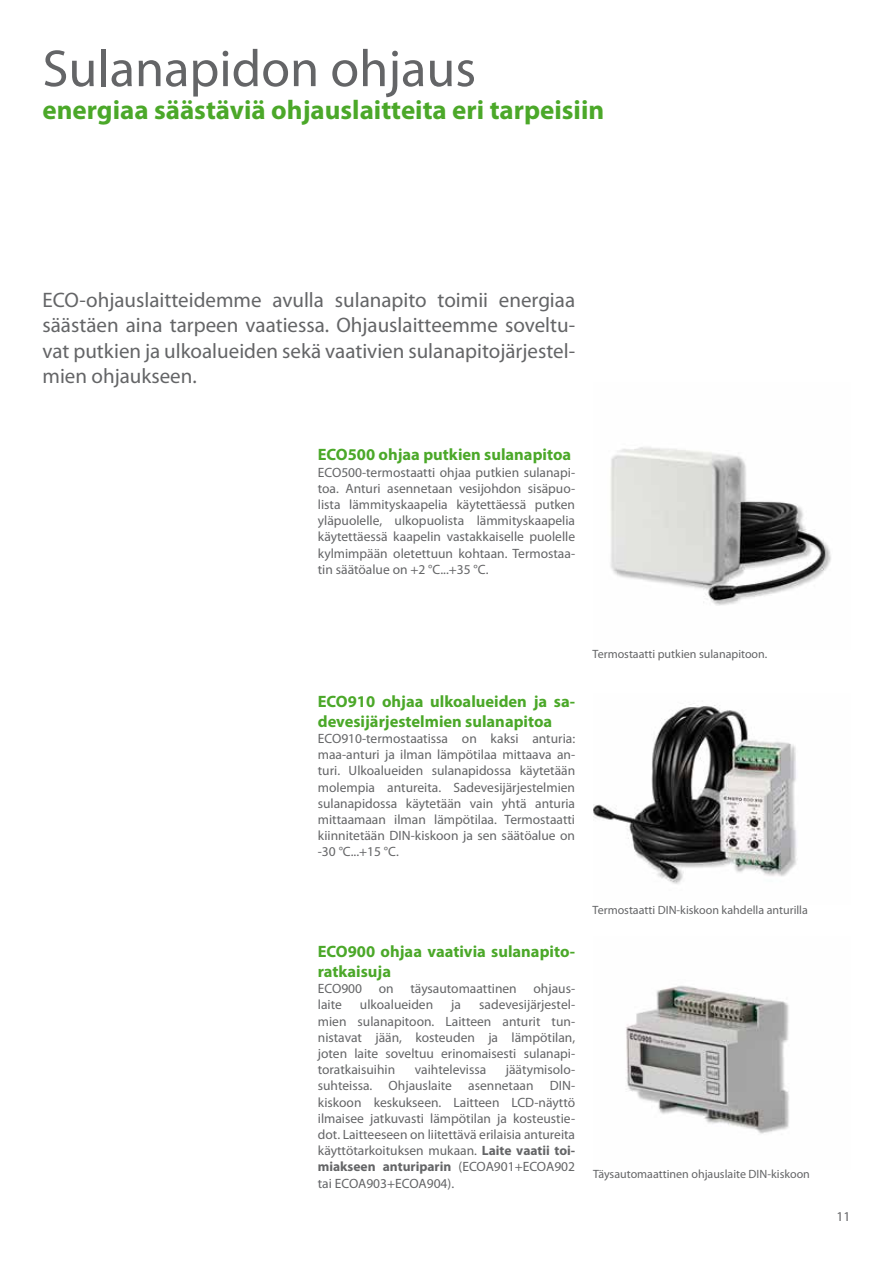
<style>
.page{position:relative;width:893px;height:1263px;background:#fff}
.page>*{position:absolute;margin:0;border:0;box-sizing:border-box;transform-origin:0 0}
.t1{font:52.5px "Myriad Pro";color:#646567}
.t2{font:700 27px "Myriad Pro";color:#4ba829}
.t3{font:21px/25.2px "Myriad Pro";color:#646567;text-align:justify}
.t4{font:700 16.5px/19.8px "Myriad Pro";color:#4ba829}
.t5{font:13.5px/16.2px "Myriad Pro";color:#646567;text-align:justify}
.t6{font:12px "Myriad Pro";color:#646567}
.s1{font-weight:700}
</style>
<div class="page">
<img style="left:610px;top:447px;width:221px;height:159px">
<img style="left:593px;top:703px;width:204px;height:181px">
<img style="left:626px;top:985px;width:163px;height:149px">
<h1 class="t1" style="left:43px;top:40px;width:435px">Sulanapidon ohjaus</h1>
<h2 class="t2" style="left:43px;top:94px;width:563px">energiaa säästäviä ohjauslaitteita eri tarpeisiin</h2>
<h3 class="t3" style="left:43px;top:288px;width:534px">ECO-ohjauslaitteidemme avulla sulanapito toimii energiaa säästäen aina tarpeen vaatiessa. Ohjauslaitteemme soveltu&shy;vat putkien ja ulkoalueiden sekä vaativien sulanapitojärjestel&shy;mien ohjaukseen.</h3>
<p class="t4" style="left:318px;top:445px;width:255px">ECO500 ohjaa putkien sulanapitoa</p>
<p class="t5" style="left:318px;top:464px;width:259px">ECO500-termostaatti ohjaa putkien sulanapi&shy;toa. Anturi asennetaan vesijohdon sisäpuo&shy;lista lämmityskaapelia käytettäessä putken yläpuolelle, ulkopuolista lämmityskaapelia käytettäessä kaapelin vastakkaiselle puolelle kylmimpään oletettuun kohtaan. Termostaa&shy;tin säätöalue on +2 °C...+35 °C.</p>
<p class="t4" style="left:318px;top:692px;width:259px">ECO910 ohjaa ulkoalueiden ja sa&shy;devesijärjestelmien sulanapitoa</p>
<p class="t5" style="left:318px;top:731px;width:259px">ECO910-termostaatissa on kaksi anturia: maa-anturi ja ilman lämpötilaa mittaava an&shy;turi. Ulkoalueiden sulanapidossa käytetään molempia antureita. Sadevesijärjestelmien sulanapidossa käytetään vain yhtä anturia mittaamaan ilman lämpötilaa. Termostaatti kiinnitetään DIN-kiskoon ja sen säätöalue on -30 °C...+15 °C.</p>
<p class="t6" style="left:593px;top:647px;width:176px">Termostaatti putkien sulanapitoon.</p>
<p class="t4" style="left:318px;top:942px;width:259px">ECO900 ohjaa vaativia sulanapito&shy;ratkaisuja</p>
<p class="t5" style="left:318px;top:981px;width:259px">ECO900 on täysautomaattinen ohjaus&shy;laite</p>
<p class="t5" style="left:318px;top:997px;width:259px;text-indent:161px">sadevesijärjestel&shy;mien sulanapitoon. Laitteen anturit tun&shy;nistavat jään, kosteuden ja lämpötilan, joten laite soveltuu erinomaisesti sulanapi&shy;toratkaisuihin</p>
<p class="t5" style="left:360px;top:997px;width:75px">ulkoalueiden</p>
<p class="t5" style="left:451px;top:997px;width:11px">ja</p>
<p class="t5" style="left:318px;top:1062px;width:259px;text-indent:188px">jäätymisolo&shy;suhteissa. Ohjauslaite asennetaan DIN&shy;kiskoon keskukseen. Laitteen LCD-näyttö ilmaisee jatkuvasti lämpötilan ja kosteustie&shy;dot. Laitteeseen on liitettävä erilaisia antureita käyttötarkoituksen mukaan. <span class="s1">Laite vaatii toi&shy;miakseen anturiparin</span> (ECOA901+ECOA902 tai ECOA903+ECOA904).</p>
<p class="t5" style="left:415px;top:1062px;width:73px">vaihtelevissa</p>
<p class="t6" style="left:593px;top:903px;width:217px">Termostaatti DIN-kiskoon kahdella anturilla</p>
<p class="t6" style="left:593px;top:1167px;width:218px">Täysautomaattinen ohjauslaite DIN-kiskoon</p>
<p class="t5" style="left:837px;top:1208px;width:15px">11</p>
</div>
